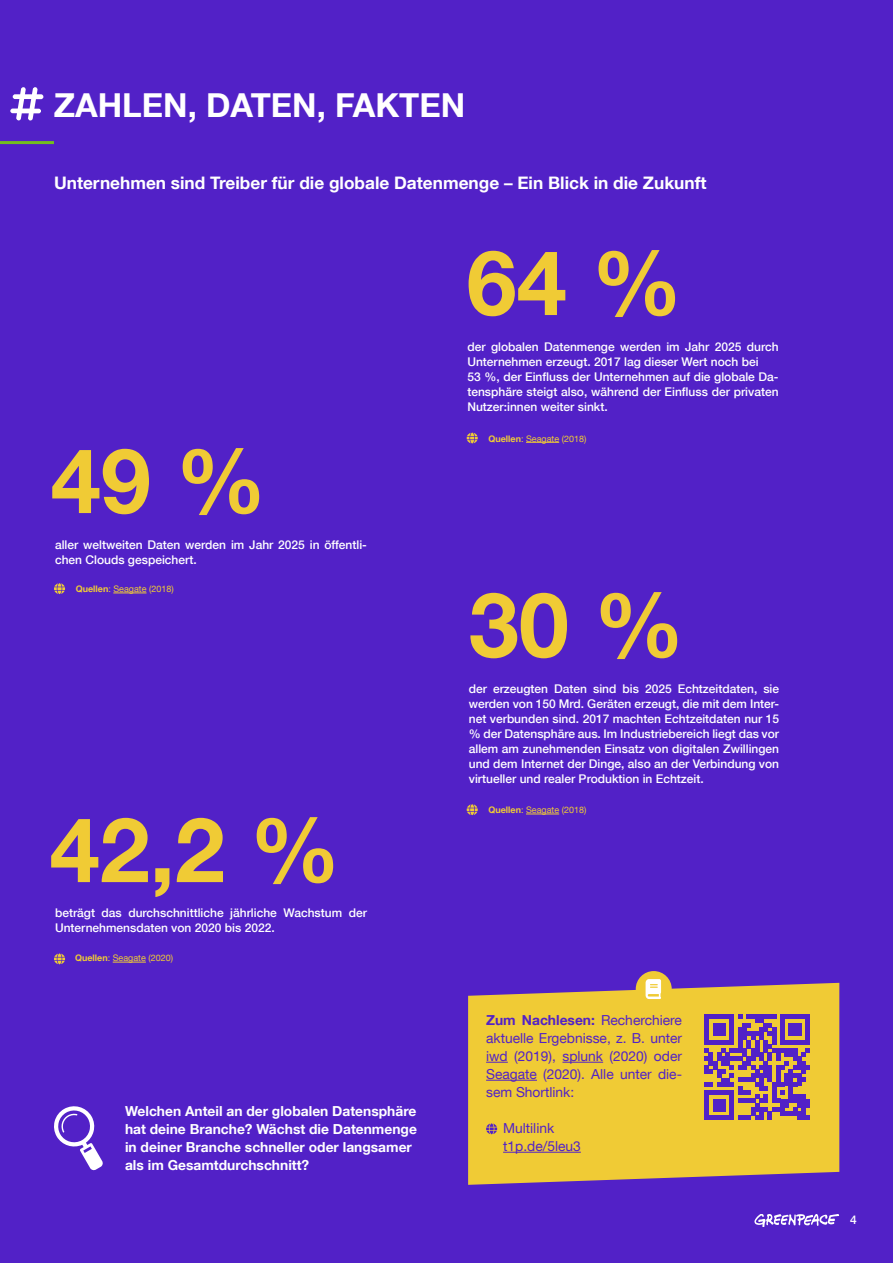
<style>
.page{position:relative;width:893px;height:1263px;background:#5221c7}
.page>*{position:absolute;margin:0;border:0;box-sizing:border-box;transform-origin:0 0}
.t1{font:700 90px "Helvetica Neue LT Com";color:#f0cb35}
.t2{font:700 33px "Helvetica Neue LT Com";color:#fff}
.t3{font:700 17.25px "Helvetica Neue LT Com";color:#fff}
.t4{font:13.8px/18px "Helvetica Neue LT Com";color:#5221c7;text-align:justify}
.t5{font:700 13.8px/18px "Helvetica Neue LT Com";color:#fff}
.t6{font:500 12px/15px "Helvetica Neue LT Com";color:#fff}
.t7{font:9px "Helvetica Neue LT Com";color:#f0cb35}
.s1{font-weight:700}
</style>
<div class="page">
<hr style="left:0;top:141px;width:54px;height:3px;background:#73be1e">
<svg style="left:10px;top:87px;width:33px;height:33px"></svg>
<hr style="left:113px;top:962px;width:33px;height:1px;background:#f0cb35">
<svg style="left:54px;top:953px;width:11px;height:11px"></svg>
<svg style="left:54px;top:1106px;width:49px;height:65px"></svg>
<svg style="left:468px;top:983px;width:371px;height:202px;fill:#f0cb35"></svg>
<div style="left:636px;top:971px;width:36px;height:36px;background:#f0cb35;border-radius:50%"></div>
<svg style="left:486px;top:1062px;width:22px;height:1px"></svg>
<hr style="left:562px;top:1062px;width:41px;height:1px;background:#5221c7">
<hr style="left:486px;top:1080px;width:51px;height:1px;background:#5221c7">
<hr style="left:503px;top:1152px;width:78px;height:1px;background:#5221c7">
<svg style="left:486px;top:1123px;width:11px;height:11px"></svg>
<svg style="left:646px;top:979px;width:15px;height:20px"></svg>
<svg style="left:705px;top:1015px;width:105px;height:105px"></svg>
<svg style="left:754px;top:1214px;width:85px;height:12px"></svg>
<hr style="left:113px;top:593px;width:34px;height:1px;background:#f0cb35">
<svg style="left:54px;top:583px;width:11px;height:11px"></svg>
<hr style="left:526px;top:814px;width:33px;height:1px;background:#f0cb35">
<svg style="left:467px;top:804px;width:11px;height:11px"></svg>
<hr style="left:526px;top:442px;width:33px;height:1px;background:#f0cb35">
<svg style="left:467px;top:433px;width:11px;height:10px"></svg>
<h2 class="t2" style="left:54px;top:84px;width:413px">ZAHLEN, DATEN, FAKTEN</h2>
<h3 class="t3" style="left:54px;top:172px;width:654px">Unternehmen sind Treiber für die globale Datenmenge – Ein Blick in die Zukunft</h3>
<h1 class="t1" style="left:467px;top:226px;width:217px">64 %</h1>
<p class="t6" style="left:467px;top:339px;width:313px">der globalen Datenmenge werden im Jahr 2025 durch Unternehmen erzeugt. 2017 lag dieser Wert noch bei<br>53 %, der Einfluss der Unternehmen auf die globale Da&shy;tensphäre steigt also, während der Einfluss der privaten Nutzer:innen weiter sinkt.</p>
<h1 class="t1" style="left:51px;top:424px;width:217px">49 %</h1>
<p class="t6" style="left:55px;top:537px;width:313px">aller weltweiten Daten werden im Jahr 2025 in öffentli&shy;chen Clouds gespeichert.</p>
<p class="t7" style="left:76px;top:583px;width:100px"><span class="s1">Quellen</span>: Seagate (2018)</p>
<h1 class="t1" style="left:50px;top:793px;width:292px">42,2 %</h1>
<p class="t6" style="left:55px;top:905px;width:313px">beträgt das durchschnittliche jährliche Wachstum der<br>Unternehmensdaten von 2020 bis 2022.</p>
<p class="t7" style="left:75px;top:953px;width:100px"><span class="s1">Quellen</span>: Seagate (2020)</p>
<p class="t5" style="left:125px;top:1102px;width:293px">Welchen Anteil an der globalen Datensphäre hat deine Branche? Wächst die Datenmenge in deiner Branche schneller oder langsamer als im Gesamtdurchschnitt?</p>
<p class="t7" style="left:488px;top:433px;width:100px"><span class="s1">Quellen</span>: Seagate (2018)</p>
<h1 class="t1" style="left:469px;top:568px;width:217px">30 %</h1>
<p class="t6" style="left:469px;top:681px;width:312px;text-align:justify">der erzeugten Daten sind bis 2025 Echtzeitdaten, sie werden von 150 Mrd. Geräten erzeugt, die mit dem Inter&shy;net verbunden sind. 2017 machten Echtzeitdaten nur 15 % der Datensphäre aus. Im Industriebereich liegt das vor allem am zunehmenden Einsatz von digitalen Zwillingen und dem Internet der Dinge, also an der Verbindung von virtueller und realer Produktion in Echtzeit.</p>
<p class="t7" style="left:488px;top:804px;width:100px"><span class="s1">Quellen</span>: Seagate (2018)</p>
<p class="t4" style="left:486px;top:1011px;width:197px"><span class="s1">Zum Nachlesen:</span> Recherchiere aktuelle Ergebnisse, z. B. unter iwd (2019), splunk (2020) oder Seagate (2020). Alle unter die&shy;sem Shortlink:</p>
<p class="t4" style="left:503px;top:1119px;width:79px">Multilink t1p.de/5leu3</p>
<p class="t6" style="left:850px;top:1212px;width:8px">4</p>
</div>
